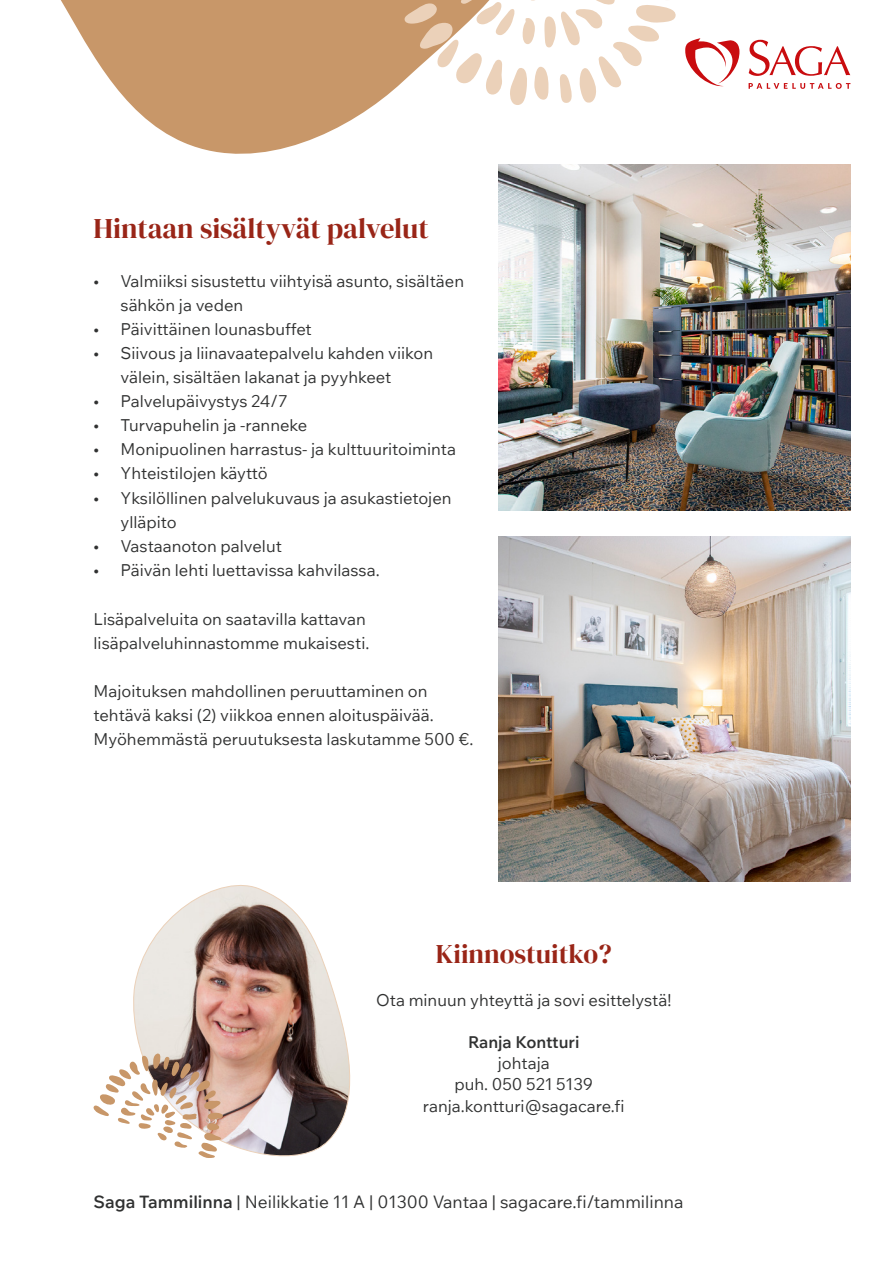
<style>
.page{position:relative;width:893px;height:1263px;background:#fff}
.page>*{position:absolute;margin:0;border:0;box-sizing:border-box;transform-origin:0 0}
.t1{font:28.5px "DM Serif Display";color:#992517}
.t2{font:27px "DM Serif Display";color:#992517}
.t3{font:17.25px "Wix Madefor Text";color:#303131}
.t4{font:16.5px/24px "Wix Madefor Text";color:#303131}
.t5{font:600 16.5px "Wix Madefor Text";color:#303131}
.s1{font-weight:600}
</style>
<div class="page">
<img style="left:499px;top:165px;width:351px;height:345px">
<img style="left:499px;top:536px;width:351px;height:346px">
<svg style="left:133px;top:885px;width:218px;height:272px"></svg>
<svg style="left:93px;top:1053px;width:130px;height:105px"></svg>
<svg style="left:685px;top:38px;width:166px;height:51px"></svg>
<svg style="left:61px;top:0;width:488px;height:175px;fill:#c89769"></svg>
<svg style="left:404px;top:0;width:272px;height:105px"></svg>
<h1 class="t1" style="left:94px;top:217px;width:337px">Hintaan sisältyvät palvelut</h1>
<p class="t4" style="left:121px;top:271px;width:345px;text-indent:-27px">• Valmiiksi sisustettu viihtyisä asunto, sisältäen sähkön ja veden</p>
<p class="t4" style="left:94px;top:319px;width:220px">• Päivittäinen lounasbuffet</p>
<p class="t4" style="left:121px;top:343px;width:314px;text-indent:-27px">• Siivous ja liinavaatepalvelu kahden viikon välein, sisältäen lakanat ja pyyhkeet</p>
<p class="t4" style="left:94px;top:391px;width:196px">• Palvelupäivystys 24/7</p>
<p class="t4" style="left:94px;top:415px;width:215px">• Turvapuhelin ja -ranneke</p>
<p class="t4" style="left:94px;top:439px;width:364px">• Monipuolinen harrastus- ja kulttuuritoiminta</p>
<p class="t4" style="left:94px;top:463px;width:176px">• Yhteistilojen käyttö</p>
<p class="t4" style="left:121px;top:487px;width:333px;text-indent:-27px">• Yksilöllinen palvelukuvaus ja asukastietojen ylläpito</p>
<p class="t4" style="left:94px;top:535px;width:190px">• Vastaanoton palvelut</p>
<p class="t4" style="left:94px;top:559px;width:288px">• Päivän lehti luettavissa kahvilassa.</p>
<p class="t4" style="left:94px;top:609px;width:277px">Lisäpalveluita on saatavilla kattavan lisäpalveluhinnastomme mukaisesti.</p>
<p class="t4" style="left:94px;top:681px;width:381px">Majoituksen mahdollinen peruuttaminen on tehtävä kaksi (2) viikkoa ennen aloituspäivää.<br>Myöhemmästä peruutuksesta laskutamme 500 €.</p>
<h2 class="t2" style="left:436px;top:944px;width:177px">Kiinnostuitko?</h2>
<p class="t4" style="left:376px;top:989px;width:297px">Ota minuun yhteyttä ja sovi esittelystä!</p>
<p class="t5" style="left:468px;top:1036px;width:113px">Ranja Kontturi</p>
<p class="t4" style="left:423px;top:1054px;width:203px;line-height:21.1px;text-align:center">johtaja<br>puh. 050 521 5139 ranja.kontturi@sagacare.fi</p>
<p class="t3" style="left:94px;top:1195px;width:591px"><span class="s1">Saga Tammilinna</span> | Neilikkatie 11 A | 01300 Vantaa | sagacare.fi/tammilinna</p>
</div>
